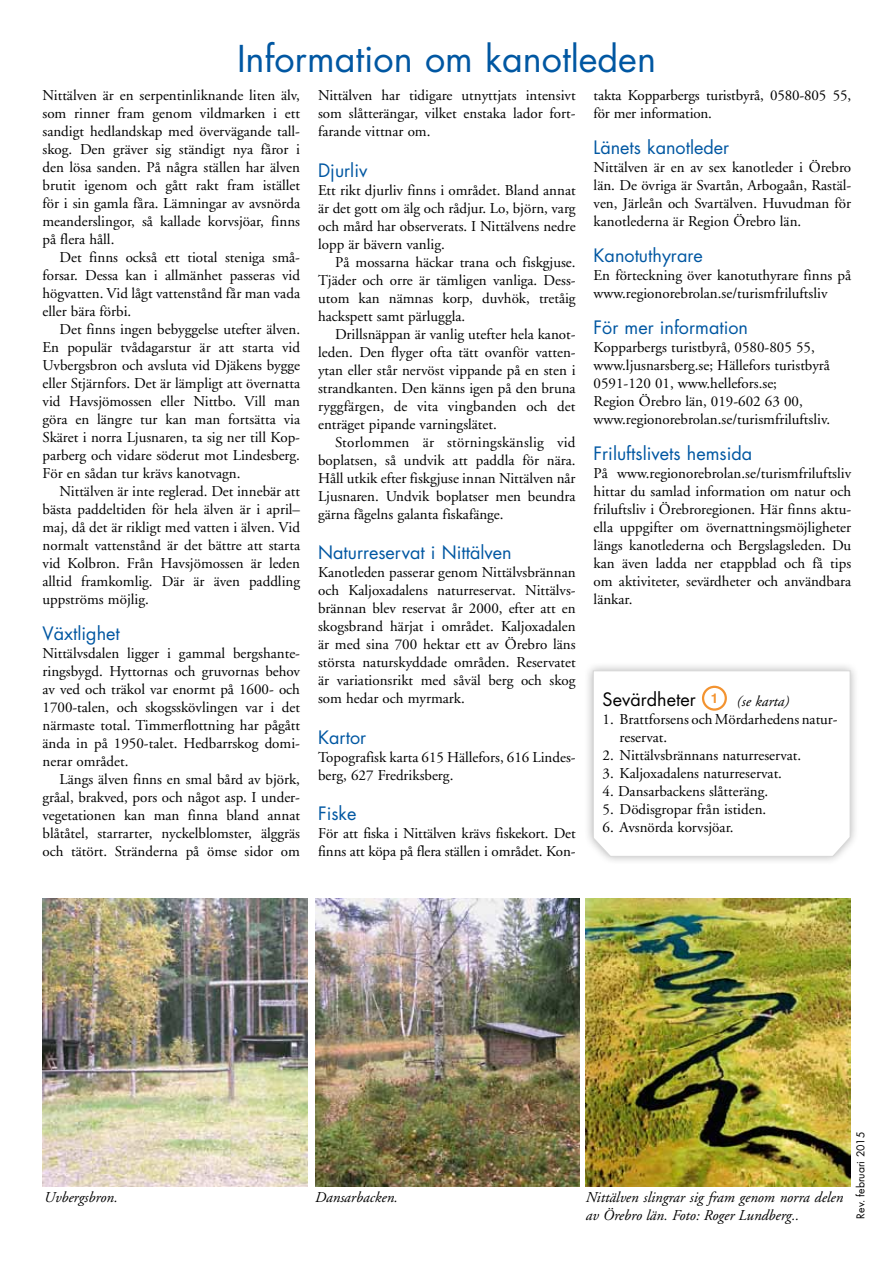
<style>
.page{position:relative;width:893px;height:1263px;background:#fff}
.page>*{position:absolute;margin:0;border:0;box-sizing:border-box;transform-origin:0 0}
.t1{font:36px "Futura";color:#0057a2}
.t2{font:18px "Futura";color:#0057a2}
.t3{font:18px "Futura";color:#000}
.t4{font:15px/18px "Adobe Garamond";color:#000;text-align:justify}
.t5{font:italic 15px/18px "Adobe Garamond";color:#000}
.t6{font:10.5px "Futura";color:#000}
</style>
<div class="page">
<div style="left:584px;top:661px;width:275px;height:205px;background:#000;opacity:.3"></div>
<svg style="left:593px;top:670px;width:258px;height:187px"></svg>
<div style="left:702px;top:686px;width:25px;height:25px;border:2px solid #f39330;border-radius:50%"></div>
<img style="left:43px;top:899px;width:264px;height:287px">
<img style="left:315px;top:899px;width:265px;height:287px">
<img style="left:586px;top:899px;width:264px;height:287px">
<h1 class="t1" style="left:237px;top:36px;width:420px">Information om kanotleden</h1>
<p class="t4" style="left:43px;top:87px;width:259px">Nittälven är en serpentinliknande liten älv, som rinner fram genom vildmarken i ett sandigt hedlandskap med övervägande tall&shy;skog. Den gräver sig ständigt nya fåror i den lösa sanden. På några ställen har älven brutit igenom och gått rakt fram istället för i sin gamla fåra. Lämningar av avsnörda meanderslingor, så kallade korvsjöar, finns på flera håll.</p>
<p class="t4" style="left:43px;top:249px;width:259px;text-indent:17px">Det finns också ett tiotal steniga små&shy;forsar. Dessa kan i allmänhet passeras vid högvatten. Vid lågt vattenstånd får man vada eller bära förbi.</p>
<p class="t4" style="left:43px;top:321px;width:259px;text-indent:17px">Det finns ingen bebyggelse utefter älven.<br>En populär tvådagarstur är att starta vid Uvbergsbron och avsluta vid Djäkens bygge eller Stjärnfors. Det är lämpligt att övernatta vid Havsjömossen eller Nittbo. Vill man göra en längre tur kan man fortsätta via Skäret i norra Ljusnaren, ta sig ner till Kop&shy;parberg och vidare söderut mot Lindesberg.<br>För en sådan tur krävs kanotvagn.</p>
<p class="t4" style="left:43px;top:483px;width:259px;text-indent:17px">Nittälven är inte reglerad. Det innebär att bästa paddeltiden för hela älven är i april– maj, då det är rikligt med vatten i älven. Vid normalt vattenstånd är det bättre att starta vid Kolbron. Från Havsjömossen är leden alltid framkomlig. Där är även paddling uppströms möjlig.</p>
<p class="t2" style="left:43px;top:622px;width:79px">Växtlighet</p>
<p class="t4" style="left:43px;top:645px;width:259px">Nittälvsdalen ligger i gammal bergshante&shy;ringsbygd. Hyttornas och gruvornas behov av ved och träkol var enormt på 1600- och 1700-talen, och skogsskövlingen var i det närmaste total. Timmerflottning har pågått ända in på 1950-talet. Hedbarrskog domi&shy;nerar området.</p>
<p class="t4" style="left:43px;top:771px;width:259px;text-indent:17px">Längs älven finns en smal bård av björk, gråal, brakved, pors och något asp. I under&shy;vegetationen kan man finna bland annat blåtåtel, starrarter, nyckelblomster, älggräs och tätört. Stränderna på ömse sidor om</p>
<p class="t4" style="left:318px;top:87px;width:259px">Nittälven har tidigare utnyttjats intensivt som slåtterängar, vilket enstaka lador fort&shy;farande vittnar om.</p>
<p class="t2" style="left:318px;top:159px;width:51px">Djurliv</p>
<p class="t4" style="left:318px;top:181px;width:259px">Ett rikt djurliv finns i området. Bland annat är det gott om älg och rådjur. Lo, björn, varg och mård har observerats. I Nittälvens nedre lopp är bävern vanlig.</p>
<p class="t4" style="left:318px;top:253px;width:259px;text-indent:17px">På mossarna häckar trana och fiskgjuse.<br>Tjäder och orre är tämligen vanliga. Dess&shy;utom kan nämnas korp, duvhök, tretåig hackspett samt pärluggla.</p>
<p class="t4" style="left:318px;top:325px;width:259px;text-indent:17px">Drillsnäppan är vanlig utefter hela kanot&shy;leden. Den flyger ofta tätt ovanför vatten&shy;ytan eller står nervöst vippande på en sten i strandkanten. Den känns igen på den bruna ryggfärgen, de vita vingbanden och det enträget pipande varningslätet.</p>
<p class="t4" style="left:318px;top:433px;width:259px;text-indent:17px">Storlommen är störningskänslig vid boplatsen, så undvik att paddla för nära.<br>Håll utkik efter fiskgjuse innan Nittälven når Ljusnaren. Undvik boplatser men beundra gärna fågelns galanta fiskafänge.</p>
<p class="t2" style="left:318px;top:541px;width:195px">Naturreservat i Nittälven</p>
<p class="t4" style="left:318px;top:564px;width:259px">Kanotleden passerar genom Nittälvsbrännan och Kaljoxadalens naturreservat. Nittälvs&shy;brännan blev reservat år 2000, efter att en skogsbrand härjat i området. Kaljoxadalen är med sina 700 hektar ett av Örebro läns största naturskyddade områden. Reservatet är variationsrikt med såväl berg och skog som hedar och myrmark.</p>
<p class="t2" style="left:318px;top:726px;width:50px">Kartor</p>
<p class="t4" style="left:318px;top:748px;width:259px">Topografisk karta 615 Hällefors, 616 Lindes&shy;berg, 627 Fredriksberg.</p>
<p class="t2" style="left:318px;top:802px;width:40px">Fiske</p>
<p class="t4" style="left:318px;top:825px;width:259px">För att fiska i Nittälven krävs fiskekort. Det finns att köpa på flera ställen i området. Kon-</p>
<p class="t4" style="left:594px;top:87px;width:259px">takta Kopparbergs turistbyrå, 0580-805 55, för mer information.</p>
<p class="t2" style="left:594px;top:136px;width:137px">Länets kanotleder</p>
<p class="t4" style="left:594px;top:159px;width:259px">Nittälven är en av sex kanotleder i Örebro län. De övriga är Svartån, Arbogaån, Rastäl&shy;ven, Järleån och Svartälven. Huvudman för kanotlederna är Region Örebro län.</p>
<p class="t2" style="left:594px;top:244px;width:111px">Kanotuthyrare</p>
<p class="t4" style="left:594px;top:267px;width:259px">En förteckning över kanotuthyrare finns på www.regionorebrolan.se/turismfriluftsliv</p>
<p class="t2" style="left:594px;top:316px;width:156px">För mer information</p>
<p class="t4" style="left:594px;top:339px;width:238px;text-align:left">Kopparbergs turistbyrå, 0580-805 55, www.ljusnarsberg.se; Hällefors turistbyrå 0591-120 01, www.hellefors.se;<br>Region Örebro län, 019-602 63 00, www.regionorebrolan.se/turismfriluftsliv.</p>
<p class="t2" style="left:594px;top:442px;width:160px">Friluftslivets hemsida</p>
<p class="t4" style="left:594px;top:465px;width:259px">På www.regionorebrolan.se/turismfriluftsliv hittar du samlad information om natur och friluftsliv i Örebroregionen. Här finns aktu&shy;ella uppgifter om övernattningsmöjligheter längs kanotlederna och Bergslagsleden. Du kan även ladda ner etappblad och få tips om aktiviteter, sevärdheter och användbara länkar.</p>
<p class="t3" style="left:603px;top:688px;width:117px">Sevärdheter <sup>1</sup></p>
<p class="t5" style="left:737px;top:693px;width:54px">(se karta)</p>
<p class="t4" style="left:620px;top:711px;width:220px;text-indent:-17px">1. Brattforsens och Mördarhedens natur&shy;reservat.</p>
<p class="t4" style="left:603px;top:747px;width:200px">2. Nittälvsbrännans naturreservat.</p>
<p class="t4" style="left:603px;top:765px;width:181px">3. Kaljoxadalens naturreservat.</p>
<p class="t4" style="left:603px;top:783px;width:167px">4. Dansarbackens slåtteräng.</p>
<p class="t4" style="left:603px;top:801px;width:165px">5. Dödisgropar från istiden.</p>
<p class="t4" style="left:603px;top:819px;width:132px">6. Avsnörda korvsjöar.</p>
<p class="t5" style="left:44px;top:1188px;width:75px">Uvbergsbron.</p>
<p class="t5" style="left:315px;top:1188px;width:84px">Dansarbacken.</p>
<p class="t5" style="left:586px;top:1188px;width:259px">Nittälven slingrar sig fram genom norra delen av Örebro län. Foto: Roger Lundberg..</p>
<p class="t6" style="left:854px;top:1218px;width:88px;rotate:-90deg">Rev. februari 2015</p>
</div>
